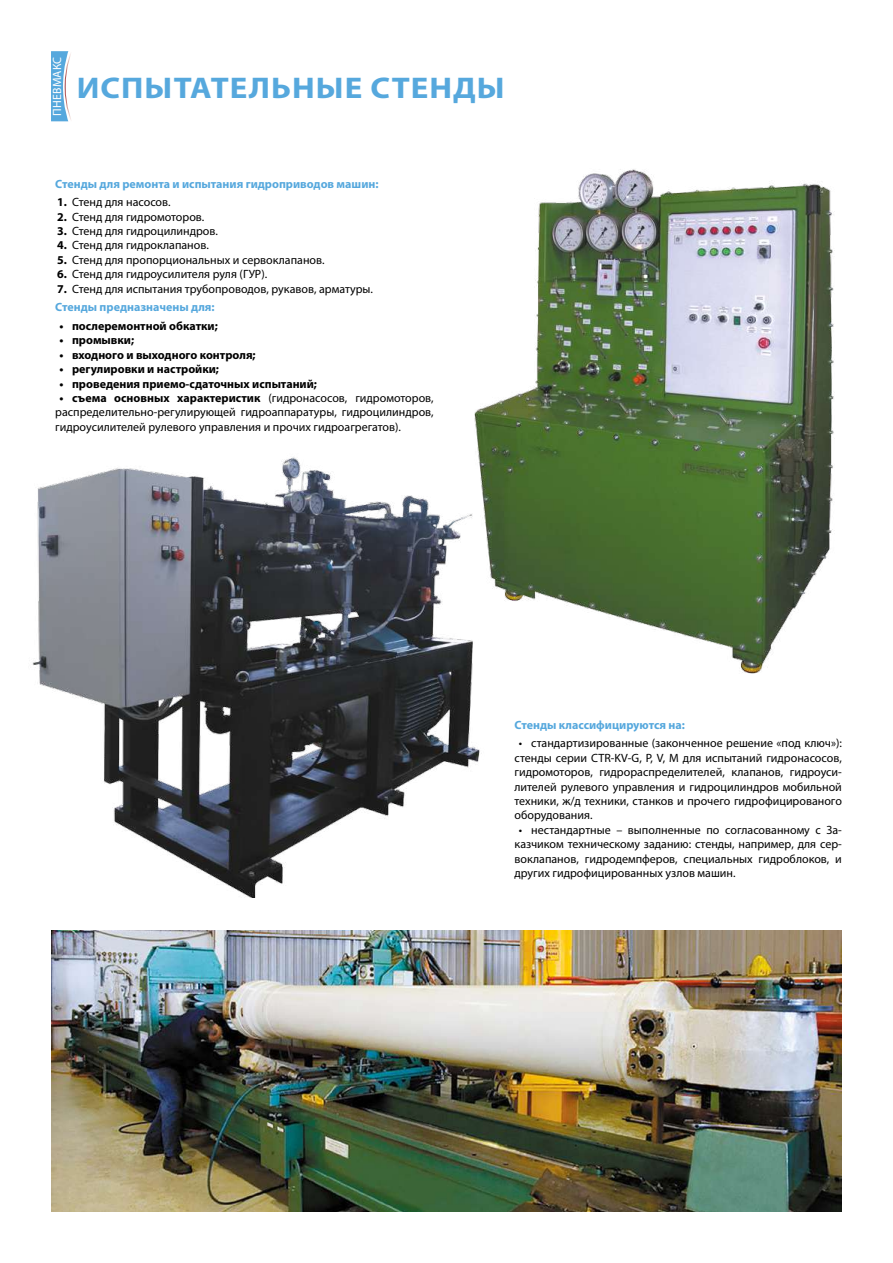
<style>
.page{position:relative;width:893px;height:1263px;background:#fff}
.page>*{position:absolute;margin:0;border:0;box-sizing:border-box;transform-origin:0 0}
.t1{font:700 30px "Myriad Pro";letter-spacing:.03em;color:#56a8dd;scale:1.1 1}
.t2{font:12px/14.4px "Myriad Pro";color:#000;text-align:justify}
.t3{font:700 12px "Myriad Pro";color:#000}
.t4{font:700 12px "Myriad Pro";color:#56a8dd}
.t5{font:12px "Myriad Pro";letter-spacing:.02em;color:#fff}
.s1{font-weight:700}
.s2{font-weight:700;color:#56a8dd}
</style>
<div class="page">
<svg style="left:51px;top:51px;width:20px;height:71px"></svg>
<img style="left:474px;top:169px;width:360px;height:505px">
<img style="left:32px;top:443px;width:465px;height:454px">
<img style="left:51px;top:930px;width:791px;height:282px">
<p class="t5" style="left:50px;top:116px;width:61px;rotate:-90deg">ПНЕВМАКС</p>
<h1 class="t1" style="left:77px;top:68px;width:391px">ИСПЫТАТЕЛЬНЫЕ СТЕНДЫ</h1>
<p class="t4" style="left:55px;top:176px;width:325px">Стенды для ремонта и испытания гидроприводов машин:</p>
<p class="t2" style="left:57px;top:195px;width:115px"><span class="s1">1.</span> Стенд для насосов.</p>
<p class="t2" style="left:57px;top:209px;width:149px"><span class="s1">2.</span> Стенд для гидромоторов.</p>
<p class="t2" style="left:57px;top:224px;width:162px"><span class="s1">3.</span> Стенд для гидроцилиндров.</p>
<p class="t2" style="left:57px;top:238px;width:153px"><span class="s1">4.</span> Стенд для гидроклапанов.</p>
<p class="t2" style="left:57px;top:252px;width:269px"><span class="s1">5.</span> Стенд для пропорциональных и сервоклапанов.</p>
<p class="t2" style="left:57px;top:267px;width:212px"><span class="s1">6.</span> Стенд для гидроусилителя руля (ГУР).</p>
<p class="t2" style="left:55px;top:279px;width:319px;line-height:18.6px"><span class="s1">7.</span> Стенд для испытания трубопроводов, рукавов, арматуры.<br><span class="s2">Стенды предназначены для:</span></p>
<p class="t3" style="left:60px;top:318px;width:160px">• послеремонтной обкатки;</p>
<p class="t3" style="left:60px;top:332px;width:76px">• промывки;</p>
<p class="t3" style="left:60px;top:347px;width:198px">• входного и выходного контроля;</p>
<p class="t3" style="left:60px;top:361px;width:161px">• регулировки и настройки;</p>
<p class="t3" style="left:60px;top:376px;width:259px">• проведения приемо-сдаточных испытаний;</p>
<p class="t2" style="left:55px;top:391px;width:380px;text-indent:4px"><span class="s1">• съема основных характеристик</span> (гидронасосов, гидромоторов, распределительно-регулирующей гидроаппаратуры, гидроцилиндров, гидроусилителей рулевого управления и прочих гидроагрегатов).</p>
<p class="t4" style="left:514px;top:717px;width:172px">Стенды классифицируются на:</p>
<p class="t2" style="left:514px;top:736px;width:329px;text-indent:4px">• стандартизированные (законченное решение «под ключ»): стенды серии CTR-KV-G, P, V, M для испытаний гидронасосов, гидромоторов, гидрораспределителей, клапанов, гидроуси&shy;лителей рулевого управления и гидроцилиндров мобильной техники, ж/д техники, станков и прочего гидрофицированого оборудования.</p>
<p class="t2" style="left:514px;top:822px;width:329px;text-indent:4px">• нестандартные – выполненные по согласованному с За&shy;казчиком техническому заданию: стенды, например, для сер&shy;воклапанов, гидродемпферов, специальных гидроблоков, и других гидрофицированных узлов машин.</p>
</div>
